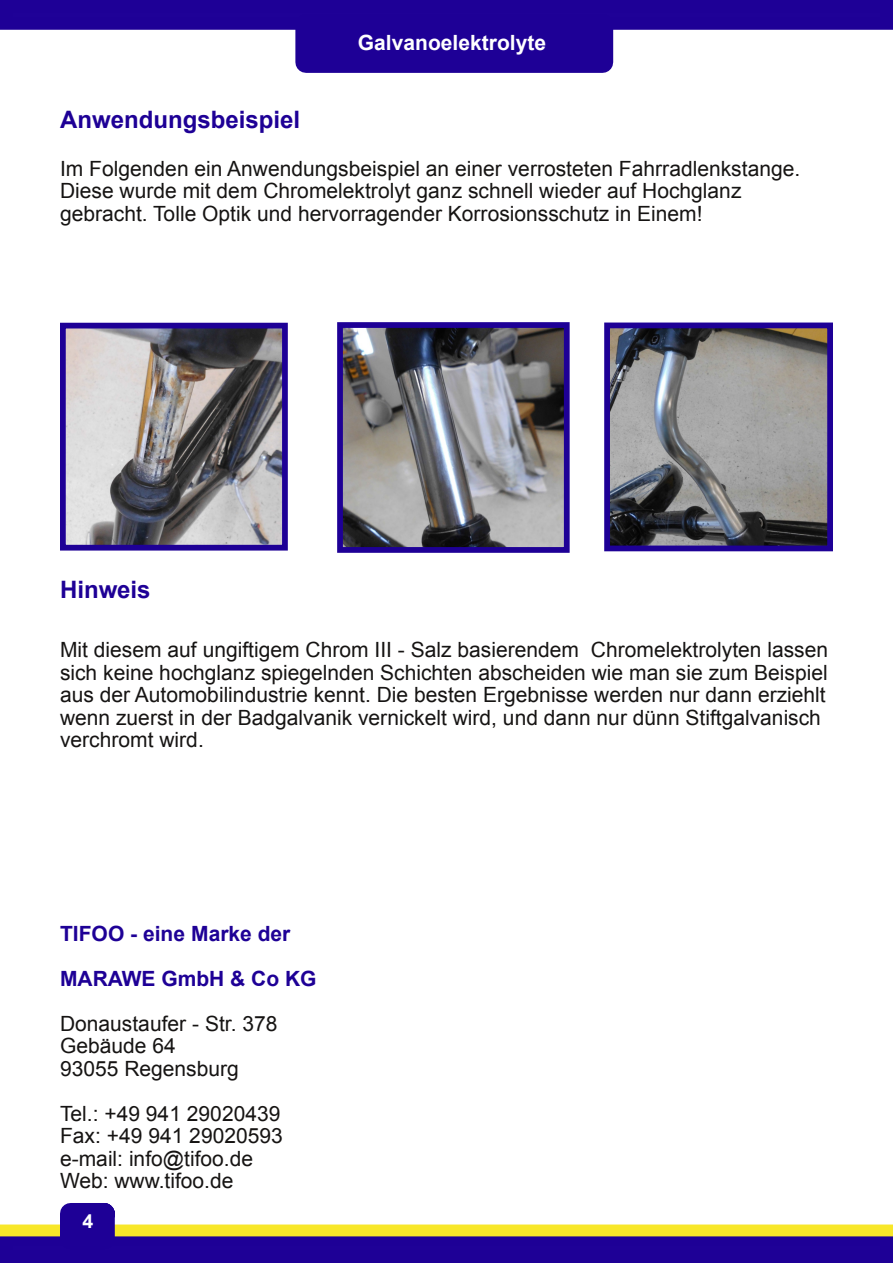
<style>
.page{position:relative;width:893px;height:1263px;background:#fff}
.page>*{position:absolute;margin:0;border:0;box-sizing:border-box;transform-origin:0 0}
.t1{font:700 24px "Arial";color:#1e0096}
.t2{font:21px/22.5px "Arial";color:#161413}
.t3{font:700 21px/45px "Arial";color:#1e0096}
.t4{font:700 21px "Arial";color:#fff}
.t5{font:700 19.5px "Arial";color:#fff}
</style>
<div class="page">
<img style="left:67px;top:330px;width:214px;height:213px">
<div style="left:60px;top:323px;width:228px;height:227px;border:6px solid #1e0096"></div>
<img style="left:611px;top:330px;width:215px;height:214px">
<div style="left:604px;top:323px;width:229px;height:228px;border:6px solid #1e0096"></div>
<img style="left:344px;top:329px;width:219px;height:217px">
<div style="left:337px;top:322px;width:233px;height:231px;border:6px solid #1e0096"></div>
<div style="left:6px;top:6px;width:881px;height:17px;background:#1f0197"></div>
<div style="left:0;top:0;width:893px;height:30px;border:13px solid #1e0096"></div>
<div style="left:306px;top:25px;width:297px;height:37px;background:#1e0096"></div>
<div style="left:295px;top:14px;width:318px;height:59px;border:21px solid #1e0096"></div>
<div style="left:6px;top:1239px;width:881px;height:17px;background:#1f0197"></div>
<div style="left:0;top:1233px;width:893px;height:30px;border:13px solid #1e0096"></div>
<div style="left:1px;top:1225px;width:891px;height:10px;background:#f8e729"></div>
<div style="left:0;top:1224px;width:893px;height:12px;border:2px solid #f8e729"></div>
<div style="left:71px;top:1213px;width:33px;height:25px;background:#1e0096"></div>
<div style="left:60px;top:1203px;width:55px;height:46px;border:21px solid #1e0096"></div>
<p class="t4" style="left:358px;top:31px;width:190px">Galvanoelektrolyte</p>
<p class="t1" style="left:60px;top:106px;width:242px">Anwendungsbeispiel</p>
<p class="t2" style="left:60px;top:157px;width:742px">Im Folgenden ein Anwendungsbeispiel an einer verrosteten Fahrradlenkstange.<br>Diese wurde mit dem Chromelektrolyt ganz schnell wieder auf Hochglanz gebracht. Tolle Optik und hervorragender Korrosionsschutz in Einem!</p>
<p class="t1" style="left:60px;top:576px;width:92px">Hinweis</p>
<p class="t2" style="left:60px;top:638px;width:770px">Mit diesem auf ungiftigem Chrom III - Salz basierendem Chromelektrolyten lassen sich keine hochglanz spiegelnden Schichten abscheiden wie man sie zum Beispiel aus der Automobilindustrie kennt. Die besten Ergebnisse werden nur dann erziehlt wenn zuerst in der Badgalvanik vernickelt wird, und dann nur dünn Stiftgalvanisch verchromt wird.</p>
<p class="t3" style="left:60px;top:911px;width:258px">TIFOO - eine Marke der<br>MARAWE GmbH &amp; Co KG</p>
<p class="t2" style="left:60px;top:1012px;width:219px">Donaustaufer - Str. 378<br>Gebäude 64<br>93055 Regensburg</p>
<p class="t2" style="left:60px;top:1102px;width:224px">Tel.: +49 941 29020439<br>Fax: +49 941 29020593 e-mail: info@tifoo.de<br>Web: www.tifoo.de</p>
<p class="t5" style="left:83px;top:1211px;width:12px">4</p>
</div>
